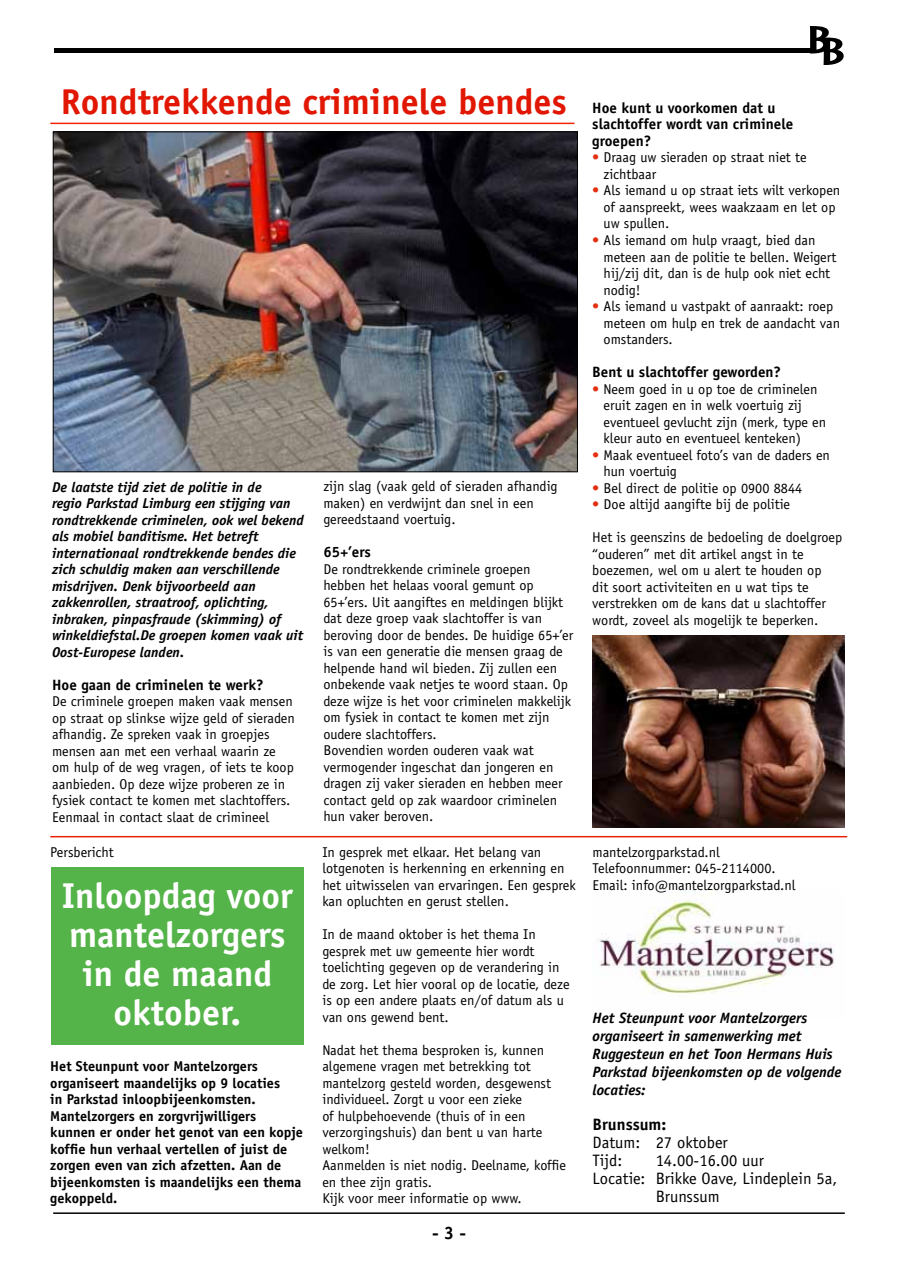
<style>
.page{position:relative;width:898px;height:1272px;background:#fff}
.page>*{position:absolute;margin:0;border:0;box-sizing:border-box;transform-origin:0 0}
.t1{font:700 36px/39px "Officina Sans";color:#fff;text-align:center}
.t2{font:700 36px "Officina Sans";color:#e11703}
.t3{font:700 18px "Officina Sans";color:#000}
.t4{font:16.5px/18px "Officina Sans";color:#000}
.t5{font:700 16.5px "Officina Sans";color:#000}
.t6{font:italic 700 15px/18px "Officina Sans";color:#000}
.t7{font:700 15px/16.5px "Officina Sans";color:#000}
.t8{font:14.25px/16.5px "Officina Sans";color:#000}
.t9{font:italic 700 14.25px/16.5px "Officina Sans";color:#000}
.t10{font:700 14.25px/16.5px "Officina Sans";color:#000}
.s1{color:#e42f10}
</style>
<div class="page">
<img style="left:600px;top:890px;width:234px;height:105px">
<div style="left:51px;top:866px;width:252px;height:178px;background:#55b449"></div>
<hr style="left:53px;top:1212px;width:791px;height:1px;background:#000">
<svg style="left:809px;top:26px;width:34px;height:39px"></svg>
<hr style="left:54px;top:48px;width:759px;height:4px;background:#000">
<hr style="left:50px;top:836px;width:796px;height:1px;background:#ea2107">
<hr style="left:50px;top:123px;width:524px;height:1px;background:#f52607">
<img style="left:55px;top:134px;width:520px;height:336px">
<img style="left:592px;top:636px;width:252px;height:191px">
<h1 class="t2" style="left:61px;top:79px;width:507px">Rondtrekkende criminele bendes</h1>
<p class="t9" style="left:52px;top:478px;width:253px">De laatste tijd ziet de politie in de<br>regio Parkstad Limburg een stijging van rondtrekkende criminelen, ook wel bekend als mobiel banditisme. Het betreft internationaal rondtrekkende bendes die zich schuldig maken aan verschillende misdrijven. Denk bijvoorbeeld aan zakkenrollen, straatroof, oplichting, inbraken, pinpasfraude (skimming) of winkeldiefstal.De groepen komen vaak uit Oost-Europese landen.</p>
<p class="t7" style="left:52px;top:676px;width:213px">Hoe gaan de criminelen te werk?</p>
<p class="t8" style="left:52px;top:693px;width:244px">De criminele groepen maken vaak mensen op straat op slinkse wijze geld of sieraden afhandig. Ze spreken vaak in groepjes mensen aan met een verhaal waarin ze om hulp of de weg vragen, of iets te koop aanbieden. Op deze wijze proberen ze in fysiek contact te komen met slachtoffers.<br>Eenmaal in contact slaat de crimineel</p>
<p class="t8" style="left:50px;top:843px;width:65px">Persbericht</p>
<h1 class="t1" style="left:62px;top:876px;width:232px">Inloopdag voor mantelzorgers in de maand oktober.</h1>
<p class="t10" style="left:50px;top:1057px;width:254px">Het Steunpunt voor Mantelzorgers organiseert maandelijks op 9 locaties<br>in Parkstad inloopbijeenkomsten.<br>Mantelzorgers en zorgvrijwilligers kunnen er onder het genot van een kopje koffie hun verhaal vertellen of juist de zorgen even van zich afzetten. Aan de bijeenkomsten is maandelijks een thema gekoppeld.</p>
<p class="t8" style="left:323px;top:478px;width:235px">zijn slag (vaak geld of sieraden afhandig maken) en verdwijnt dan snel in een gereedstaand voertuig.</p>
<p class="t7" style="left:323px;top:543px;width:49px">65+’ers</p>
<p class="t8" style="left:323px;top:560px;width:251px">De rondtrekkende criminele groepen hebben het helaas vooral gemunt op 65+’ers. Uit aangiftes en meldingen blijkt dat deze groep vaak slachtoffer is van beroving door de bendes. De huidige 65+’er is van een generatie die mensen graag de helpende hand wil bieden. Zij zullen een onbekende vaak netjes te woord staan. Op deze wijze is het voor criminelen makkelijk om fysiek in contact te komen met zijn oudere slachtoffers.<br>Bovendien worden ouderen vaak wat vermogender ingeschat dan jongeren en dragen zij vaker sieraden en hebben meer contact geld op zak waardoor criminelen hun vaker beroven.</p>
<p class="t8" style="left:322px;top:843px;width:255px">In gesprek met elkaar. Het belang van lotgenoten is herkenning en erkenning en het uitwisselen van ervaringen. Een gesprek kan opluchten en gerust stellen.</p>
<p class="t8" style="left:322px;top:926px;width:249px">In de maand oktober is het thema In gesprek met uw gemeente hier wordt toelichting gegeven op de verandering in de zorg. Let hier vooral op de locatie, deze is op een andere plaats en/of datum als u van ons gewend bent.</p>
<p class="t8" style="left:322px;top:1041px;width:245px">Nadat het thema besproken is, kunnen algemene vragen met betrekking tot mantelzorg gesteld worden, desgewenst individueel. Zorgt u voor een zieke<br>of hulpbehoevende (thuis of in een verzorgingshuis) dan bent u van harte welkom!<br>Aanmelden is niet nodig. Deelname, koffie en thee zijn gratis.<br>Kijk voor meer informatie op www.</p>
<p class="t3" style="left:432px;top:1221px;width:35px">- 3 -</p>
<p class="t7" style="left:592px;top:99px;width:202px">Hoe kunt u voorkomen dat u slachtoffer wordt van criminele groepen?</p>
<p class="t8" style="left:603px;top:149px;width:205px;text-indent:-11px"><span class="s1">•</span> Draag uw sieraden op straat niet te zichtbaar</p>
<p class="t8" style="left:603px;top:182px;width:238px;text-indent:-11px"><span class="s1">•</span> Als iemand u op straat iets wilt verkopen of aanspreekt, wees waakzaam en let op uw spullen.</p>
<p class="t8" style="left:603px;top:232px;width:234px;text-indent:-11px"><span class="s1">•</span> Als iemand om hulp vraagt, bied dan meteen aan de politie te bellen. Weigert hij/zij dit, dan is de hulp ook niet echt nodig!</p>
<p class="t8" style="left:603px;top:298px;width:238px;text-indent:-11px"><span class="s1">•</span> Als iemand u vastpakt of aanraakt: roep meteen om hulp en trek de aandacht van omstanders.</p>
<p class="t7" style="left:592px;top:363px;width:190px">Bent u slachtoffer geworden?</p>
<p class="t8" style="left:603px;top:380px;width:224px;text-indent:-11px"><span class="s1">•</span> Neem goed in u op toe de criminelen eruit zagen en in welk voertuig zij eventueel gevlucht zijn (merk, type en kleur auto en eventueel kenteken)</p>
<p class="t8" style="left:603px;top:446px;width:228px;text-indent:-11px"><span class="s1">•</span> Maak eventueel foto’s van de daders en hun voertuig</p>
<p class="t8" style="left:592px;top:479px;width:211px"><span class="s1">•</span> Bel direct de politie op 0900 8844</p>
<p class="t8" style="left:592px;top:496px;width:199px"><span class="s1">•</span> Doe altijd aangifte bij de politie</p>
<p class="t8" style="left:592px;top:529px;width:251px">Het is geenszins de bedoeling de doelgroep “ouderen” met dit artikel angst in te boezemen, wel om u alert te houden op<br>dit soort activiteiten en u wat tips te verstrekken om de kans dat u slachtoffer wordt, zoveel als mogelijk te beperken.</p>
<p class="t8" style="left:592px;top:843px;width:204px">mantelzorgparkstad.nl<br>Telefoonnummer: 045-2114000.<br>Email: info@mantelzorgparkstad.nl</p>
<p class="t6" style="left:592px;top:1009px;width:250px">Het Steunpunt voor Mantelzorgers organiseert in samenwerking met<br>Ruggesteun en het Toon Hermans Huis<br>Parkstad bijeenkomsten op de volgende locaties:</p>
<p class="t5" style="left:592px;top:1113px;width:75px">Brunssum:</p>
<p class="t4" style="left:592px;top:1133px;width:137px">Datum: 27 oktober<br>Tijd:</p>
<p class="t4" style="left:655px;top:1151px;width:110px">14.00-16.00 uur</p>
<p class="t4" style="left:592px;top:1169px;width:246px">Locatie: Brikke Oave, Lindeplein 5a,</p>
<p class="t4" style="left:655px;top:1187px;width:65px">Brunssum</p>
</div>
